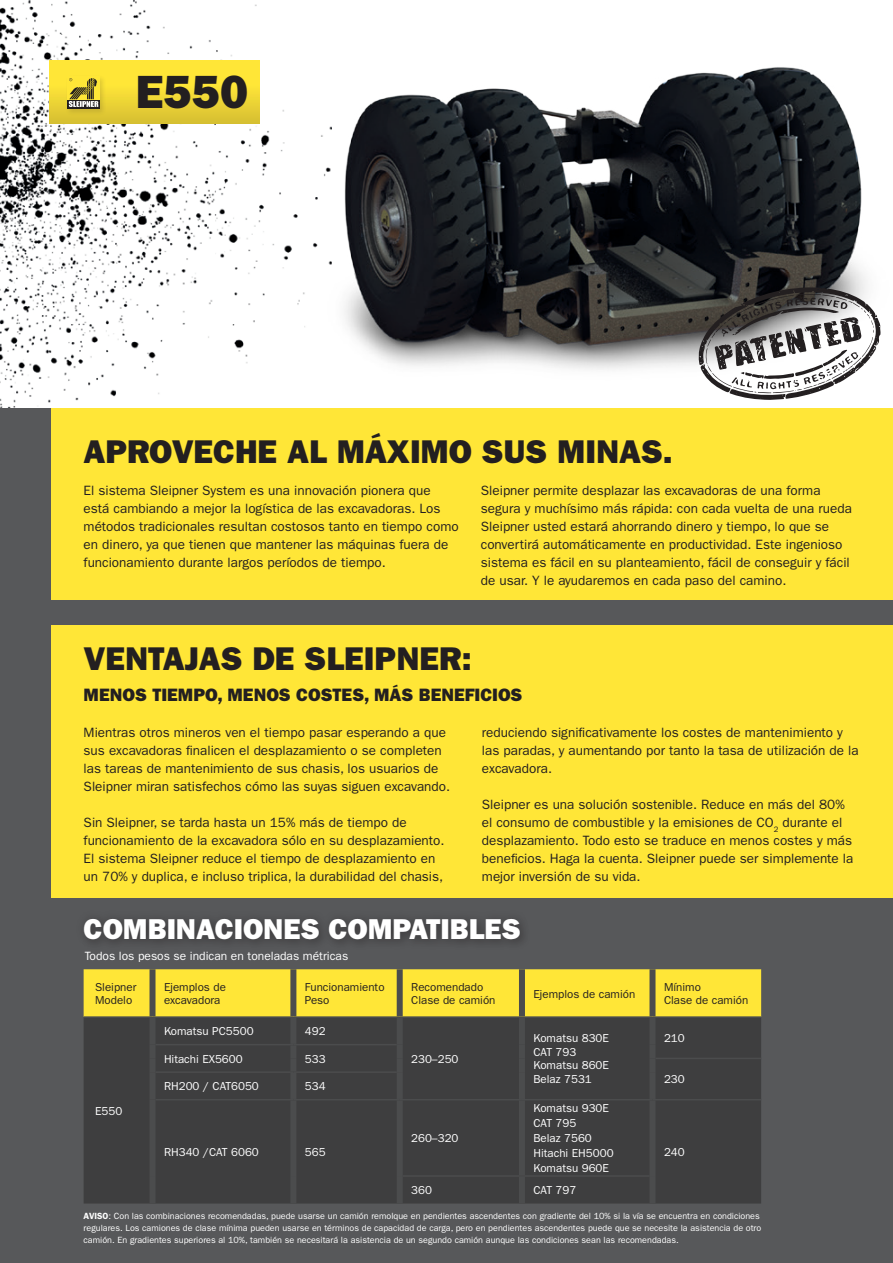
<style>
.page{position:relative;width:893px;height:1263px;background:#fff}
.page>*{position:absolute;margin:0;border:0;box-sizing:border-box;transform-origin:0 0}
.t1{font:800 46.8px "Franklin Gothic LT";color:#231f20}
.t2{font:800 33px "Franklin Gothic LT";color:#231f20}
.t3{font:800 28.8px "Franklin Gothic LT";color:#fff}
.t4{font:800 18px "Franklin Gothic LT";color:#231f20}
.t5{font:13.5px/18px "Franklin Gothic LT";color:#231f20}
.t6{font:12px "Franklin Gothic LT";color:#fff}
.t7{font:11.55px/15px "Franklin Gothic LT";color:#fff}
.t8{font:11.55px/13.5px "Franklin Gothic LT";color:#231f20}
.t9{font:9px/12px "Franklin Gothic LT";color:#fff}
.s1{font-weight:600}
</style>
<div class="page">
<img style="left:344px;top:67px;width:523px;height:303px">
<img style="left:0;top:0;width:332px;height:408px">
<div style="left:0;top:408px;width:893px;height:855px;background:#57585a"></div>
<div style="left:51px;top:408px;width:842px;height:192px;background:#ffe637"></div>
<div style="left:84px;top:969px;width:677px;height:47px;background:#ffe637"></div>
<div style="left:84px;top:1018px;width:677px;height:185px;background:#3e3e3f"></div>
<div style="left:150px;top:969px;width:6px;height:47px;background:#4b4c4d"></div>
<div style="left:290px;top:969px;width:6px;height:47px;background:#4b4c4d"></div>
<div style="left:397px;top:969px;width:6px;height:47px;background:#4b4c4d"></div>
<div style="left:519px;top:969px;width:6px;height:47px;background:#4b4c4d"></div>
<div style="left:649px;top:969px;width:6px;height:47px;background:#4b4c4d"></div>
<div style="left:150px;top:1018px;width:6px;height:27px;background:#4b4c4d"></div>
<div style="left:290px;top:1018px;width:6px;height:26px;background:#4b4c4d"></div>
<div style="left:397px;top:1018px;width:6px;height:27px;background:#4b4c4d"></div>
<div style="left:519px;top:1018px;width:6px;height:27px;background:#4b4c4d"></div>
<div style="left:649px;top:1018px;width:6px;height:27px;background:#4b4c4d"></div>
<div style="left:150px;top:1045px;width:6px;height:13px;background:#4b4c4d"></div>
<div style="left:290px;top:1045px;width:6px;height:13px;background:#4b4c4d"></div>
<div style="left:397px;top:1045px;width:6px;height:13px;background:#4b4c4d"></div>
<div style="left:519px;top:1045px;width:6px;height:13px;background:#4b4c4d"></div>
<div style="left:649px;top:1045px;width:6px;height:13px;background:#4b4c4d"></div>
<div style="left:150px;top:1058px;width:6px;height:14px;background:#4b4c4d"></div>
<div style="left:290px;top:1058px;width:6px;height:13px;background:#4b4c4d"></div>
<div style="left:397px;top:1058px;width:6px;height:14px;background:#4b4c4d"></div>
<div style="left:519px;top:1058px;width:6px;height:14px;background:#4b4c4d"></div>
<div style="left:649px;top:1058px;width:6px;height:14px;background:#4b4c4d"></div>
<div style="left:150px;top:1072px;width:6px;height:28px;background:#4b4c4d"></div>
<div style="left:290px;top:1073px;width:6px;height:26px;background:#4b4c4d"></div>
<div style="left:397px;top:1072px;width:6px;height:27px;background:#4b4c4d"></div>
<div style="left:519px;top:1072px;width:6px;height:27px;background:#4b4c4d"></div>
<div style="left:649px;top:1072px;width:6px;height:27px;background:#4b4c4d"></div>
<div style="left:150px;top:1100px;width:6px;height:76px;background:#4b4c4d"></div>
<div style="left:290px;top:1100px;width:6px;height:76px;background:#4b4c4d"></div>
<div style="left:397px;top:1100px;width:6px;height:76px;background:#4b4c4d"></div>
<div style="left:519px;top:1100px;width:6px;height:75px;background:#4b4c4d"></div>
<div style="left:649px;top:1100px;width:6px;height:76px;background:#4b4c4d"></div>
<div style="left:150px;top:1176px;width:6px;height:27px;background:#4b4c4d"></div>
<div style="left:290px;top:1176px;width:6px;height:27px;background:#4b4c4d"></div>
<div style="left:397px;top:1176px;width:6px;height:27px;background:#4b4c4d"></div>
<div style="left:519px;top:1177px;width:6px;height:26px;background:#4b4c4d"></div>
<div style="left:649px;top:1176px;width:6px;height:27px;background:#4b4c4d"></div>
<hr style="left:84px;top:1016px;width:69px;height:2px;background:#4b4c4d">
<hr style="left:153px;top:1016px;width:140px;height:2px;background:#4b4c4d">
<hr style="left:293px;top:1016px;width:107px;height:2px;background:#4b4c4d">
<hr style="left:400px;top:1016px;width:122px;height:2px;background:#4b4c4d">
<hr style="left:522px;top:1016px;width:130px;height:2px;background:#4b4c4d">
<hr style="left:652px;top:1016px;width:109px;height:2px;background:#4b4c4d">
<hr style="left:156px;top:1044px;width:137px;height:1px;background:#4b4c4d">
<hr style="left:293px;top:1044px;width:104px;height:1px;background:#4b4c4d">
<hr style="left:655px;top:1058px;width:106px;height:1px;background:#4b4c4d">
<hr style="left:156px;top:1071px;width:137px;height:2px;background:#4b4c4d">
<hr style="left:293px;top:1071px;width:104px;height:2px;background:#4b4c4d">
<hr style="left:156px;top:1099px;width:137px;height:1px;background:#4b4c4d">
<hr style="left:293px;top:1099px;width:107px;height:1px;background:#4b4c4d">
<hr style="left:400px;top:1099px;width:122px;height:1px;background:#4b4c4d">
<hr style="left:522px;top:1099px;width:130px;height:1px;background:#4b4c4d">
<hr style="left:652px;top:1099px;width:109px;height:1px;background:#4b4c4d">
<hr style="left:403px;top:1175px;width:119px;height:2px;background:#4b4c4d">
<hr style="left:522px;top:1175px;width:127px;height:2px;background:#4b4c4d">
<div style="left:51px;top:625px;width:842px;height:272px;background:#ffe637"></div>
<div style="left:75px;top:909px;width:454px;height:40px;background:#4d4d4f"></div>
<svg style="left:698px;top:287px;width:183px;height:113px"></svg>
<div style="left:50px;top:60px;width:210px;height:64px;background:linear-gradient(to bottom,#fff038,#dcc433)"></div>
<div style="left:66px;top:74px;width:41px;height:42px;background:#231f20;opacity:.15"></div>
<div style="left:67px;top:76px;width:33px;height:32px;background:#ffe637"></div>
<svg style="left:67px;top:100px;width:33px;height:8px"></svg>
<svg style="left:69px;top:78px;width:29px;height:29px"></svg>
<h1 class="t1" style="left:136px;top:64px;width:114px">E550</h1>
<h2 class="t2" style="left:84px;top:433px;width:591px">APROVECHE AL MÁXIMO SUS MINAS.</h2>
<p class="t5" style="left:84px;top:481px;width:377px">El sistema Sleipner System es una innovación pionera que está cambiando a mejor la logística de las excavadoras. Los métodos tradicionales resultan costosos tanto en tiempo como en dinero, ya que tienen que mantener las máquinas fuera de funcionamiento durante largos períodos de tiempo.</p>
<p class="t5" style="left:481px;top:481px;width:373px">Sleipner permite desplazar las excavadoras de una forma segura y muchísimo más rápida: con cada vuelta de una rueda Sleipner usted estará ahorrando dinero y tiempo, lo que se convertirá automáticamente en productividad. Este ingenioso sistema es fácil en su planteamiento, fácil de conseguir y fácil de usar. Y le ayudaremos en cada paso del camino.</p>
<h2 class="t2" style="left:84px;top:639px;width:389px">VENTAJAS DE SLEIPNER:</h2>
<h3 class="t4" style="left:84px;top:684px;width:440px">MENOS TIEMPO, MENOS COSTES, MÁS BENEFICIOS</h3>
<p class="t5" style="left:84px;top:724px;width:368px">Mientras otros mineros ven el tiempo pasar esperando a que sus excavadoras finalicen el desplazamiento o se completen las tareas de mantenimiento de sus chasis, los usuarios de Sleipner miran satisfechos cómo las suyas siguen excavando.</p>
<p class="t5" style="left:84px;top:814px;width:362px">Sin Sleipner, se tarda hasta un 15% más de tiempo de funcionamiento de la excavadora sólo en su desplazamiento.<br>El sistema Sleipner reduce el tiempo de desplazamiento en un 70% y duplica, e incluso triplica, la durabilidad del chasis,</p>
<p class="t5" style="left:482px;top:724px;width:378px">reduciendo significativamente los costes de mantenimiento y las paradas, y aumentando por tanto la tasa de utilización de la excavadora.</p>
<p class="t5" style="left:482px;top:796px;width:373px">Sleipner es una solución sostenible. Reduce en más del 80% el consumo de combustible y la emisiones de CO<sub>2</sub> durante el desplazamiento. Todo esto se traduce en menos costes y más beneficios. Haga la cuenta. Sleipner puede ser simplemente la mejor inversión de su vida.</p>
<h3 class="t3" style="left:84px;top:912px;width:439px">COMBINACIONES COMPATIBLES</h3>
<p class="t6" style="left:85px;top:949px;width:265px">Todos los pesos se indican en toneladas métricas</p>
<p class="t8" style="left:95px;top:980px;width:43px">Sleipner<br>Modelo</p>
<p class="t8" style="left:164px;top:980px;width:63px">Ejemplos de excavadora</p>
<p class="t8" style="left:305px;top:980px;width:81px">Funcionamiento<br>Peso</p>
<p class="t8" style="left:411px;top:980px;width:86px">Recomendado<br>Clase de camión</p>
<p class="t8" style="left:533px;top:987px;width:103px">Ejemplos de camión</p>
<p class="t8" style="left:664px;top:980px;width:86px">Mínimo<br>Clase de camión</p>
<p class="t7" style="left:95px;top:1103px;width:29px">E550</p>
<p class="t7" style="left:164px;top:1024px;width:91px">Komatsu PC5500</p>
<p class="t7" style="left:305px;top:1024px;width:22px">492</p>
<p class="t7" style="left:164px;top:1051px;width:80px">Hitachi EX5600</p>
<p class="t7" style="left:305px;top:1051px;width:22px">533</p>
<p class="t7" style="left:164px;top:1079px;width:96px">RH200 / CAT6050</p>
<p class="t7" style="left:305px;top:1079px;width:22px">534</p>
<p class="t7" style="left:164px;top:1144px;width:96px">RH340 /CAT 6060</p>
<p class="t7" style="left:305px;top:1144px;width:22px">565</p>
<p class="t7" style="left:411px;top:1051px;width:49px">230–250</p>
<p class="t7" style="left:411px;top:1131px;width:49px">260–320</p>
<p class="t7" style="left:533px;top:1032px;width:77px;line-height:13.5px">Komatsu 830E<br>CAT 793<br>Komatsu 860E<br>Belaz 7531</p>
<p class="t7" style="left:664px;top:1031px;width:22px">210</p>
<p class="t7" style="left:664px;top:1072px;width:22px">230</p>
<p class="t7" style="left:533px;top:1101px;width:82px">Komatsu 930E<br>CAT 795<br>Belaz 7560<br>Hitachi EH5000<br>Komatsu 960E</p>
<p class="t7" style="left:664px;top:1144px;width:22px">240</p>
<p class="t7" style="left:411px;top:1183px;width:22px">360</p>
<p class="t7" style="left:533px;top:1183px;width:44px">CAT 797</p>
<p class="t9" style="left:84px;top:1210px;width:679px"><span class="s1">AVISO</span>: Con las combinaciones recomendadas, puede usarse un camión remolque en pendientes ascendentes con gradiente del 10% si la vía se encuentra en condiciones regulares. Los camiones de clase mínima pueden usarse en términos de capacidad de carga, pero en pendientes ascendentes puede que se necesite la asistencia de otro camión. En gradientes superiores al 10%, también se necesitará la asistencia de un segundo camión aunque las condiciones sean las recomendadas.</p>
</div>
